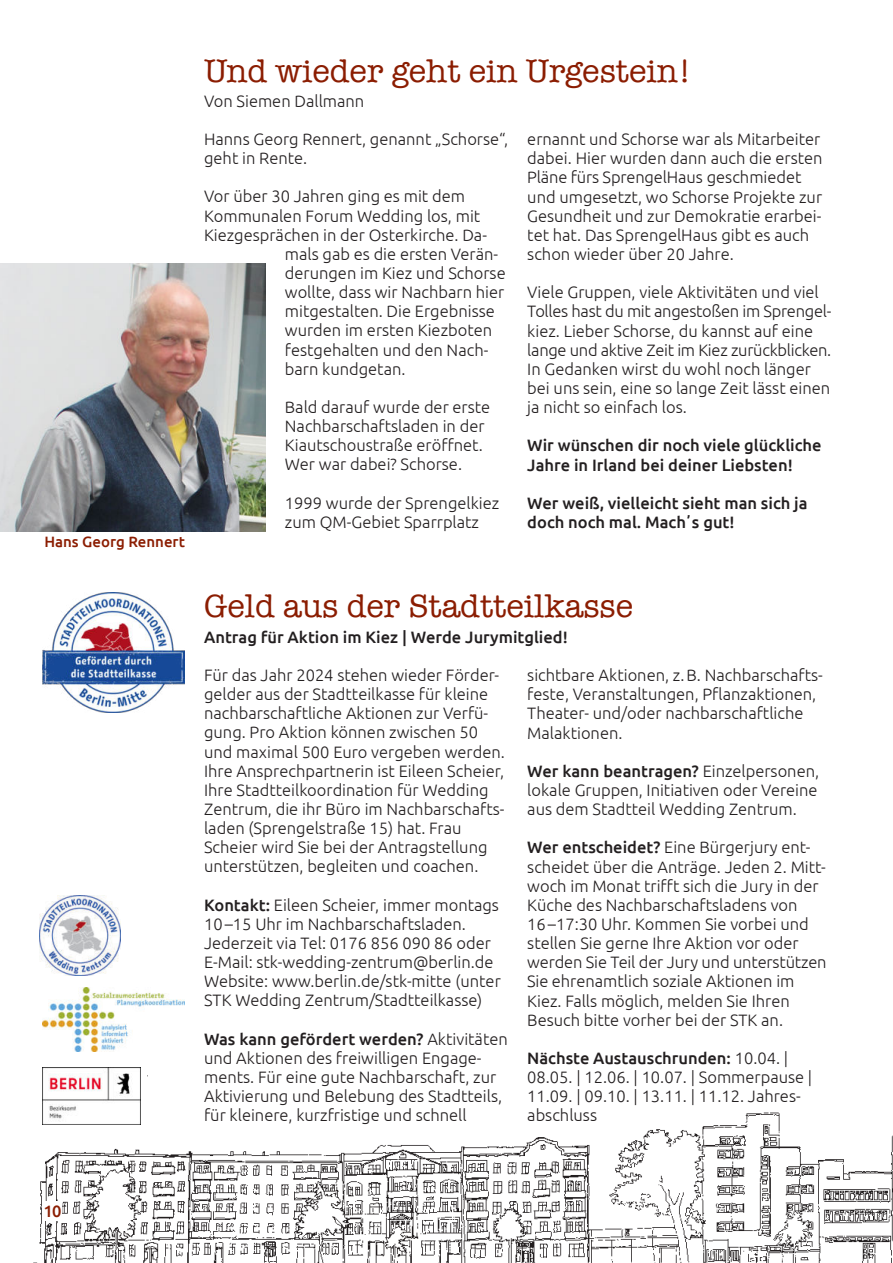
<style>
.page{position:relative;width:893px;height:1263px;background:#fff}
.page>*{position:absolute;margin:0;border:0;box-sizing:border-box;transform-origin:0 0}
.t1{font:33px "American Typewriter";color:#8b1d02}
.t2{font:300 16.5px/19.2px "Ubuntu";color:#231f20}
.t3{font:500 16.5px/19.2px "Ubuntu";color:#231f20}
.t4{font:500 16.5px "Ubuntu";color:#8b1d02}
.t5{font:500 15px "Ubuntu";color:#8b1d02}
.s1{font-weight:500}
</style>
<div class="page">
<img style="left:33px;top:1067px;width:860px;height:196px">
<div style="left:43px;top:1201px;width:19px;height:19px;background:#fff"></div>
<img style="left:0;top:264px;width:266px;height:267px">
<img style="left:43px;top:592px;width:142px;height:121px">
<img style="left:43px;top:988px;width:142px;height:63px">
<img style="left:39px;top:895px;width:81px;height:81px">
<img style="left:43px;top:1067px;width:98px;height:58px">
<p class="t5" style="left:44px;top:535px;width:142px">Hans Georg Rennert</p>
<h1 class="t1" style="left:204px;top:59px;width:489px">Und wieder geht ein Urgestein!</h1>
<p class="t2" style="left:204px;top:92px;width:162px">Von Siemen Dallmann</p>
<p class="t2" style="left:204px;top:131px;width:305px">Hanns Georg Rennert, genannt „Schorse“, geht in Rente.</p>
<p class="t2" style="left:204px;top:188px;width:262px">Vor über 30 Jahren ging es mit dem</p>
<p class="t2" style="left:204px;top:206px;width:278px">Kommunalen Forum Wedding los, mit</p>
<p class="t2" style="left:204px;top:226px;width:284px">Kiezgesprächen in der Osterkirche. Da-</p>
<p class="t2" style="left:285px;top:245px;width:215px">mals gab es die ersten Verän-</p>
<p class="t2" style="left:285px;top:265px;width:222px">derungen im Kiez und Schorse</p>
<p class="t2" style="left:285px;top:282px;width:221px">wollte, dass wir Nachbarn hier</p>
<p class="t2" style="left:285px;top:303px;width:211px">mitgestalten. Die Ergebnisse</p>
<p class="t2" style="left:285px;top:322px;width:209px">wurden im ersten Kiezboten</p>
<p class="t2" style="left:285px;top:340px;width:205px">festge halten und den Nach-</p>
<p class="t2" style="left:285px;top:360px;width:122px">barn kundgetan.</p>
<p class="t2" style="left:285px;top:398px;width:207px">Bald darauf wurde der erste<br>Nachbarschaftsladen in der<br>Kiautschoustraße erö昀昀net.<br>Wer war dabei? Schorse.</p>
<p class="t2" style="left:285px;top:494px;width:216px">1999 wurde der Sprengelkiez zum QM-Gebiet Sparrplatz</p>
<p class="t2" style="left:527px;top:131px;width:297px">ernannt und Schorse war als Mitarbeiter dabei. Hier wurden dann auch die ersten Pläne fürs Sprengel Haus geschmiedet und umgesetzt, wo Schorse Projekte zur Gesundheit und zur Demokratie erarbei&shy;tet hat. Das SprengelHaus gibt es auch schon wieder über 20 Jahre.</p>
<p class="t2" style="left:527px;top:284px;width:306px">Viele Gruppen, viele Aktivitäten und viel Tolles hast du mit angestoßen im Sprengel&shy;kiez. Lieber Schorse, du kannst auf eine lange und aktive Zeit im Kiez zurückblicken.<br>In Gedanken wirst du wohl noch länger bei uns sein, eine so lange Zeit lässt einen ja nicht so einfach los.</p>
<p class="t3" style="left:527px;top:437px;width:296px">Wir wünschen dir noch viele glückliche<br>Jahre in Irland bei deiner Liebsten!</p>
<p class="t3" style="left:527px;top:494px;width:282px">Wer weiß, vielleicht sieht man sich ja doch noch mal. Machʼs gut!</p>
<h1 class="t1" style="left:204px;top:594px;width:431px">Geld aus der Stadtteilkasse</h1>
<p class="t3" style="left:204px;top:628px;width:365px">Antrag für Aktion im Kiez | Werde Jurymitglied!</p>
<p class="t2" style="left:204px;top:666px;width:302px">Für das Jahr 2024 stehen wieder Förder&shy;gelder aus der Stadtteilkasse für kleine nachbarschaftliche Aktionen zur Verfü&shy;gung. Pro Aktion können zwischen 50 und maximal 500 Euro vergeben werden.<br>Ihre Ansprechpartnerin ist Eileen Scheier, Ihre Stadtteilkoordination für Wedding Zentrum, die ihr Büro im Nachbarschafts&shy;laden (Sprengelstraße 15) hat. Frau Scheier wird Sie bei der Antragstellung unterstützen, begleiten und coachen.</p>
<p class="t2" style="left:204px;top:896px;width:298px"><span class="s1">Kontakt:</span> Eileen Scheier, immer montags 10 –15 Uhr im Nachbarschaftsladen.<br>Jederzeit via Tel: 0176 856 090 86 oder E-Mail: stk-wedding-zentrum@berlin.de Website: www.berlin.de/stk-mitte (unter STK Wedding Zentrum/Stadtteilkasse)</p>
<p class="t2" style="left:204px;top:1030px;width:305px"><span class="s1">Was kann gefördert werden?</span> Aktivitäten und Aktionen des freiwilligen Engage&shy;ments. Für eine gute Nachbarschaft, zur Aktivierung und Belebung des Stadtteils, für kleinere, kurzfristige und schnell</p>
<p class="t2" style="left:527px;top:665px;width:297px">sichtbare Aktionen, z. B. Nachbarschafts&shy;feste, Veranstaltungen, P昀氀anzaktionen, Theater- und/oder nachbarschaftliche Malaktionen.</p>
<p class="t2" style="left:527px;top:762px;width:293px;text-align:justify"><span class="s1">Wer kann beantragen?</span> Einzelpersonen, lokale Gruppen, Initiativen oder Vereine aus dem Stadtteil Wedding Zentrum.</p>
<p class="t2" style="left:527px;top:839px;width:301px"><span class="s1">Wer entscheidet?</span> Eine Bürgerjury ent&shy;scheidet über die Anträge. Jeden 2. Mitt&shy;woch im Monat tri昀昀t sich die Jury in der Küche des Nachbarschaftsladens von<br>16 –17:30 Uhr. Kommen Sie vorbei und stellen Sie gerne Ihre Aktion vor oder werden Sie Teil der Jury und unterstützen Sie ehrenamtlich soziale Aktionen im Kiez. Falls möglich, melden Sie Ihren Besuch bitte vorher bei der STK an.</p>
<p class="t2" style="left:527px;top:1049px;width:286px"><span class="s1">Nächste Austauschrunden:</span> 10.04. |<br>08.05. | 12.06. | 10.07. | Sommerpause |<br>11.09. | 09.10. | 13.11. | 11.12. Jahres&shy;abschluss</p>
<p class="t4" style="left:43px;top:1204px;width:20px">10</p>
</div>
